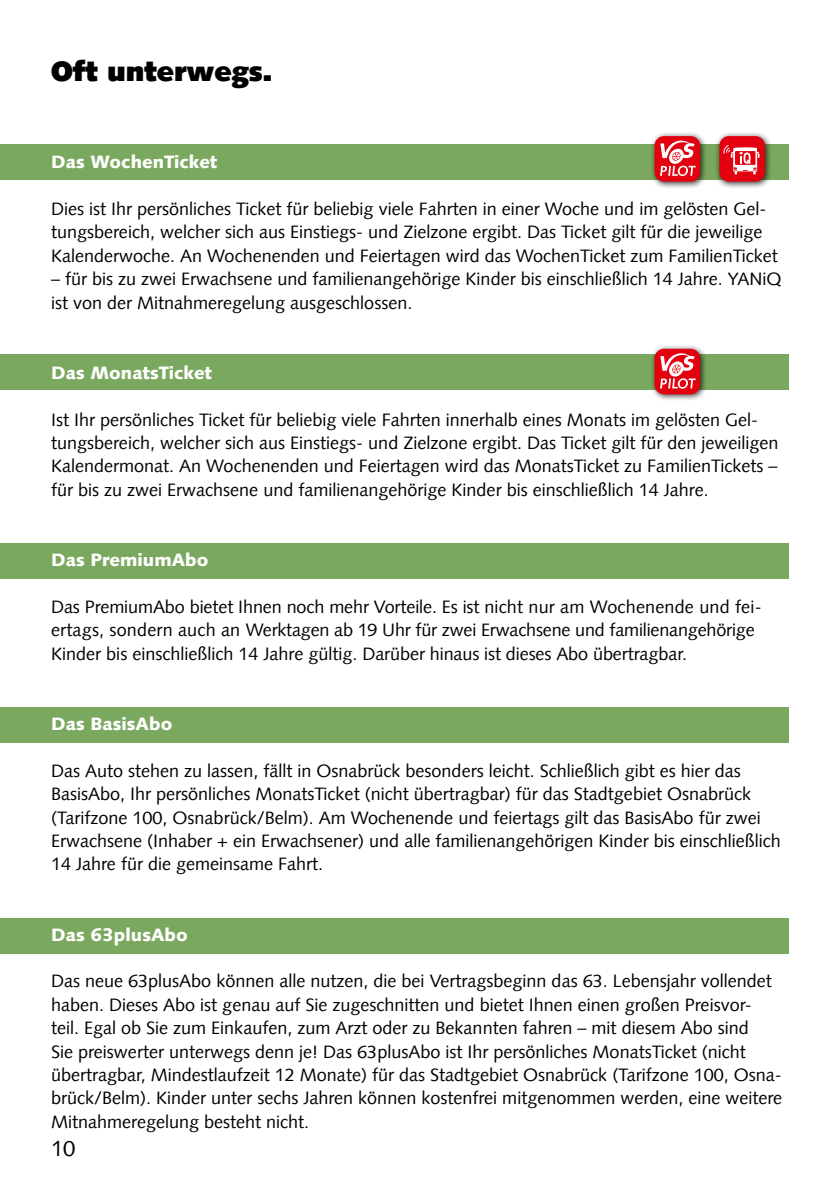
<style>
.page{position:relative;width:840px;height:1191px;background:#fff}
.page>*{position:absolute;margin:0;border:0;box-sizing:border-box;transform-origin:0 0}
.t1{font:900 28px "Syntax LT Std";color:#000}
.t2{font:22px "Syntax Com";color:#000}
.t3{font:18px/23.4px "Syntax Com";color:#000}
.t4{font:900 18px "Syntax Com";color:#fff}
</style>
<div class="page">
<div style="left:0;top:918px;width:788px;height:35px;background:#7ba85f"></div>
<div style="left:0;top:144px;width:788px;height:35px;background:#7ba85f"></div>
<div style="left:0;top:354px;width:788px;height:35px;background:#7ba85f"></div>
<div style="left:0;top:543px;width:788px;height:35px;background:#7ba85f"></div>
<div style="left:0;top:707px;width:788px;height:35px;background:#7ba85f"></div>
<div style="left:714px;top:131px;width:57px;height:58px;background:#000;opacity:.75"></div>
<div style="left:719px;top:136px;width:45px;height:46px;background:#e3000f;border-radius:10px"></div>
<div style="left:649px;top:131px;width:58px;height:58px;background:#000;opacity:.75"></div>
<div style="left:654px;top:136px;width:45px;height:46px;background:#e3000f;border-radius:10px"></div>
<svg style="left:723px;top:145px;width:36px;height:29px"></svg>
<svg style="left:660px;top:140px;width:35px;height:36px"></svg>
<div style="left:649px;top:344px;width:58px;height:57px;background:#000;opacity:.75"></div>
<div style="left:654px;top:349px;width:45px;height:45px;background:#e3000f;border-radius:10px"></div>
<svg style="left:660px;top:353px;width:35px;height:36px"></svg>
<h1 class="t1" style="left:51px;top:54px;width:222px">Oft unterwegs.</h1>
<p class="t4" style="left:51px;top:151px;width:168px">Das WochenTicket</p>
<p class="t3" style="left:51px;top:197px;width:728px">Dies ist Ihr persönliches Ticket für beliebig viele Fahrten in einer Woche und im gelösten Gel&shy;tungsbereich, welcher sich aus Einstiegs- und Zielzone ergibt. Das Ticket gilt für die jeweilige<br>Kalenderwoche. An Wochenenden und Feiertagen wird das WochenTicket zum FamilienTicket</p>
<p class="t3" style="left:51px;top:267px;width:731px">– für bis zu zwei Erwachsene und familienangehörige Kinder bis einschließlich 14 Jahre. YANiQ ist von der Mitnahmeregelung ausgeschlossen.</p>
<p class="t4" style="left:51px;top:362px;width:162px">Das MonatsTicket</p>
<p class="t3" style="left:51px;top:408px;width:728px">Ist Ihr persönliches Ticket für beliebig viele Fahrten innerhalb eines Monats im gelösten Gel&shy;tungsbereich, welcher sich aus Einstiegs- und Zielzone ergibt. Das Ticket gilt für den jeweiligen Kalendermonat. An Wochenenden und Feiertagen wird das MonatsTicket zu FamilienTickets – für bis zu zwei Erwachsene und familienangehörige Kinder bis einschließlich 14 Jahre.</p>
<p class="t4" style="left:51px;top:549px;width:159px">Das PremiumAbo</p>
<p class="t3" style="left:51px;top:595px;width:711px">Das PremiumAbo bietet Ihnen noch mehr Vorteile. Es ist nicht nur am Wochenende und fei&shy;ertags, sondern auch an Werktagen ab 19 Uhr für zwei Erwachsene und familienangehörige<br>Kinder bis einschließlich 14 Jahre gültig. Darüber hinaus ist dieses Abo übertragbar.</p>
<p class="t4" style="left:51px;top:713px;width:123px">Das BasisAbo</p>
<p class="t3" style="left:51px;top:759px;width:730px">Das Auto stehen zu lassen, fällt in Osnabrück besonders leicht. Schließlich gibt es hier das BasisAbo, Ihr persönliches MonatsTicket (nicht übertragbar) für das Stadtgebiet Osnabrück (Tarifzone 100, Osnabrück/Belm). Am Wochenende und feiertags gilt das BasisAbo für zwei Erwachsene (Inhaber + ein Erwachsener) und alle familienangehörigen Kinder bis einschließlich 14 Jahre für die gemeinsame Fahrt.</p>
<p class="t4" style="left:51px;top:923px;width:138px">Das 63plusAbo</p>
<p class="t3" style="left:51px;top:969px;width:732px">Das neue 63plusAbo können alle nutzen, die bei Vertragsbeginn das 63. Lebensjahr vollendet haben. Dieses Abo ist genau auf Sie zugeschnitten und bietet Ihnen einen großen Preisvor&shy;teil. Egal ob Sie zum Einkaufen, zum Arzt oder zu Bekannten fahren – mit diesem Abo sind<br>Sie preiswerter unterwegs denn je! Das 63plusAbo ist Ihr persönliches MonatsTicket (nicht übertragbar, Mindestlaufzeit 12 Monate) für das Stadtgebiet Osnabrück (Tarifzone 100, Osna&shy;brück/Belm). Kinder unter sechs Jahren können kostenfrei mitgenommen werden, eine weitere Mitnahmeregelung besteht nicht.</p>
<p class="t2" style="left:51px;top:1135px;width:26px">10</p>
</div>
